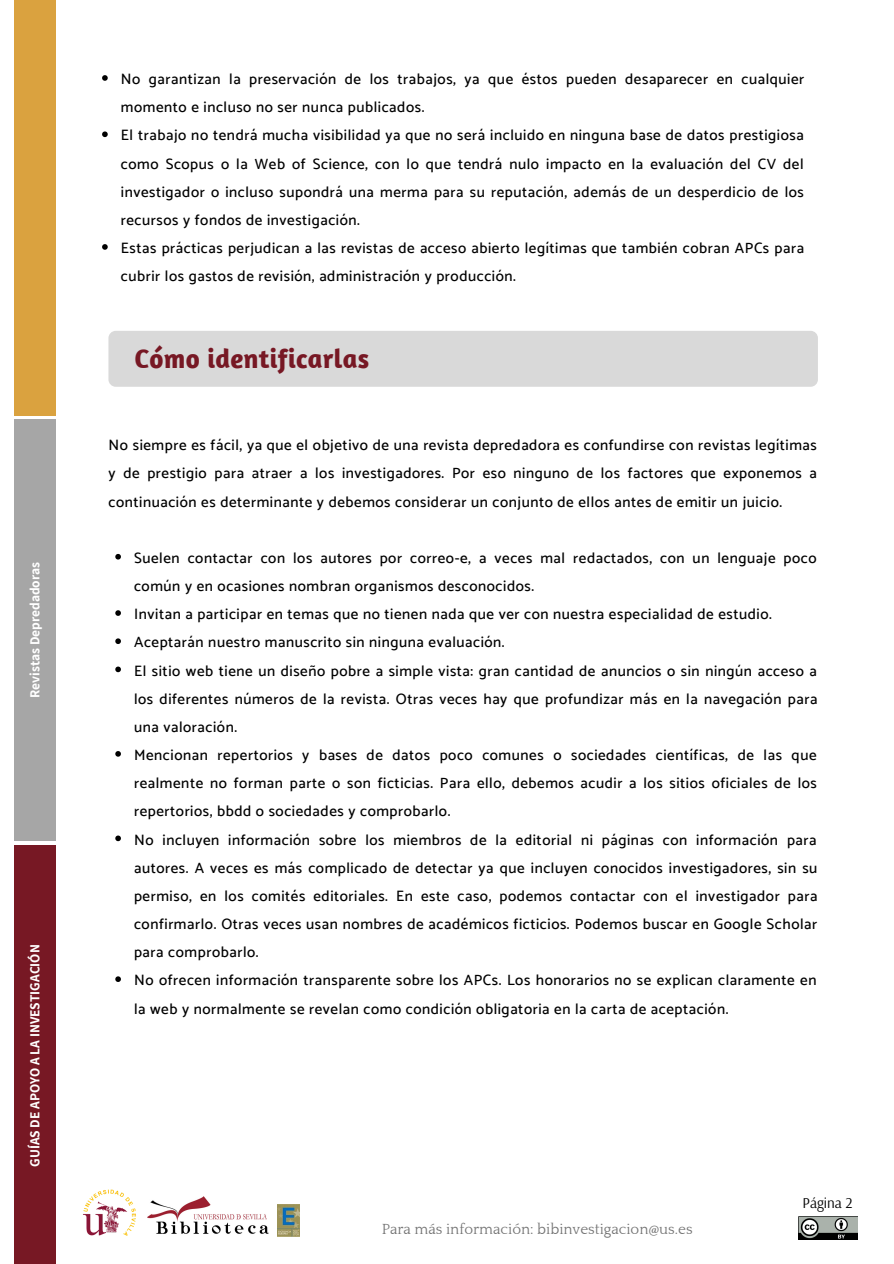
<style>
.page{position:relative;width:894px;height:1264px;background:#fff}
.page>*{position:absolute;margin:0;border:0;box-sizing:border-box;transform-origin:0 0}
.t1{font:700 27px "Amaranth";letter-spacing:.01em;color:#771824}
.t2{font:500 15px/28.2px "Catamaran";letter-spacing:.04em;color:#000}
.t3{font:15px "Quattrocento";color:#737373}
.t4{font:15px "Arsenal";color:#000}
.t5{font:700 13.5px "Assistant";color:#fff}
</style>
<div class="page">
<div style="left:14px;top:0;width:42px;height:416px;background:#daa23f"></div>
<div style="left:14px;top:419px;width:42px;height:422px;background:#a6a6a6"></div>
<div style="left:14px;top:844px;width:42px;height:419px;background:#771824"></div>
<img style="left:148px;top:1196px;width:120px;height:38px">
<img style="left:277px;top:1204px;width:22px;height:32px">
<img style="left:798px;top:1216px;width:59px;height:23px">
<img style="left:83px;top:1189px;width:53px;height:47px">
<div style="left:108px;top:331px;width:709px;height:56px;background:#d9d9d9;border-radius:7px"></div>
<svg style="left:115px;top:554px;width:6px;height:5px"></svg>
<svg style="left:115px;top:610px;width:6px;height:6px"></svg>
<svg style="left:115px;top:638px;width:6px;height:6px"></svg>
<svg style="left:115px;top:666px;width:6px;height:6px"></svg>
<svg style="left:115px;top:751px;width:6px;height:5px"></svg>
<svg style="left:115px;top:835px;width:6px;height:6px"></svg>
<svg style="left:115px;top:976px;width:6px;height:6px"></svg>
<svg style="left:102px;top:75px;width:6px;height:6px"></svg>
<svg style="left:102px;top:131px;width:6px;height:6px"></svg>
<svg style="left:102px;top:244px;width:6px;height:6px"></svg>
<p class="t5" style="left:26px;top:698px;width:138px;rotate:-90deg">Revistas Depredadoras</p>
<p class="t5" style="left:26px;top:1166px;width:224px;rotate:-90deg">GUÍAS DE APOYO A LA INVESTIGACIÓN</p>
<p class="t2" style="left:121px;top:65px;width:684px">No garantizan la preservación de los trabajos, ya que éstos pueden desaparecer en cualquier momento e incluso no ser nunca publicados.<br>El trabajo no tendrá mucha visibilidad ya que no será incluido en ninguna base de datos prestigiosa como Scopus o la Web of Science, con lo que tendrá nulo impacto en la evaluación del CV del investigador o incluso supondrá una merma para su reputación, además de un desperdicio de los recursos y fondos de investigación.<br>Estas prácticas perjudican a las revistas de acceso abierto legítimas que también cobran APCs para cubrir los gastos de revisión, administración y producción.</p>
<h1 class="t1" style="left:134px;top:342px;width:236px">Cómo identificarlas</h1>
<p class="t2" style="left:108px;top:431px;width:709px;text-align:justify">No siempre es fácil, ya que el objetivo de una revista depredadora es confundirse con revistas legítimas y de prestigio para atraer a los investigadores. Por eso ninguno de los factores que exponemos a continuación es determinante y debemos considerar un conjunto de ellos antes de emitir un juicio.</p>
<p class="t2" style="left:134px;top:543px;width:684px">Suelen contactar con los autores por correo-e, a veces mal redactados, con un lenguaje poco común y en ocasiones nombran organismos desconocidos.<br>Invitan a participar en temas que no tienen nada que ver con nuestra especialidad de estudio.<br>Aceptarán nuestro manuscrito sin ninguna evaluación.<br>El sitio web tiene un diseño pobre a simple vista: gran cantidad de anuncios o sin ningún acceso a los diferentes números de la revista. Otras veces hay que profundizar más en la navegación para una valoración.<br>Mencionan repertorios y bases de datos poco comunes o sociedades científicas, de las que realmente no forman parte o son ficticias. Para ello, debemos acudir a los sitios oficiales de los repertorios, bbdd o sociedades y comprobarlo.<br>No incluyen información sobre los miembros de la editorial ni páginas con información para autores. A veces es más complicado de detectar ya que incluyen conocidos investigadores, sin su permiso, en los comités editoriales. En este caso, podemos contactar con el investigador para confirmarlo. Otras veces usan nombres de académicos ficticios. Podemos buscar en Google Scholar para comprobarlo.<br>No ofrecen información transparente sobre los APCs. Los honorarios no se explican claramente en la web y normalmente se revelan como condición obligatoria en la carta de aceptación.</p>
<p class="t3" style="left:382px;top:1221px;width:312px">Para más información: bibinvestigacion@us.es</p>
<p class="t4" style="left:802px;top:1193px;width:52px">Página 2</p>
</div>
